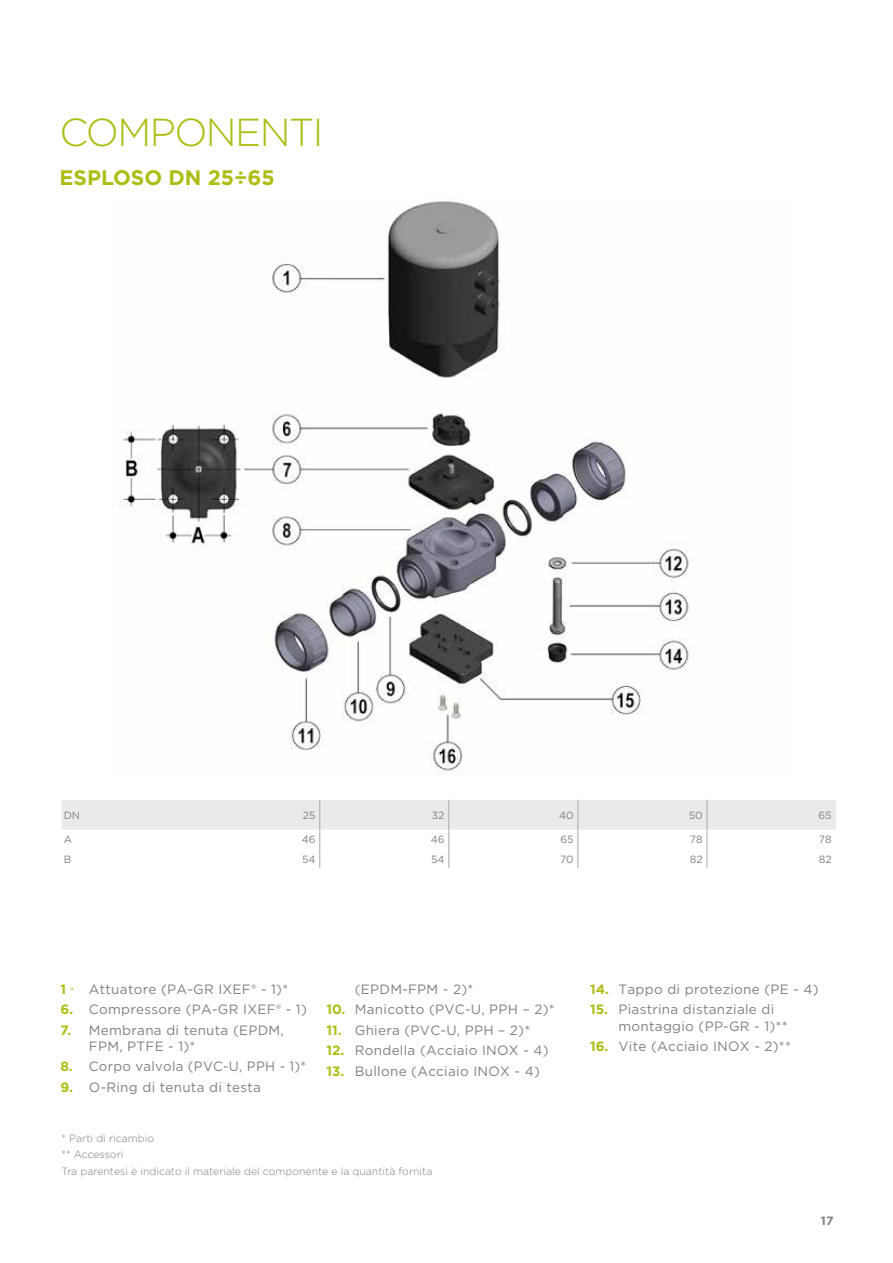
<style>
.page{position:relative;width:893px;height:1263px;background:#fff}
.page>*{position:absolute;margin:0;border:0;box-sizing:border-box;transform-origin:0 0}
.t1{font:300 39px "Gotham";letter-spacing:-.04em;color:#aebd14}
.t2{font:700 21px "Gotham";color:#aebd14}
.t3{font:13.5px/16.2px "Gotham";letter-spacing:.02em;color:#827f7c}
.t4{font:700 13.5px "Gotham";color:#aebd14}
.t5{font:700 12px "Gotham";color:#827f7c}
.t6{font:300 10.5px/16.8px "Gotham";color:#827f7c}
.t7{font:10.5px "Gotham";color:#827f7c}
.s1{font-weight:700;color:#aebd14}
</style>
<div class="page">
<svg style="left:62px;top:800px;width:774px;height:68px"></svg>
<img style="left:117px;top:201px;width:577px;height:570px">
<h1 class="t1" style="left:60px;top:108px;width:265px">COMPONENTI</h1>
<h2 class="t2" style="left:60px;top:163px;width:217px">ESPLOSO DN 25÷65</h2>
<p class="t7" style="left:64px;top:808px;width:18px">DN</p>
<p class="t7" style="left:303px;top:808px;width:14px">25</p>
<p class="t7" style="left:432px;top:808px;width:14px">32</p>
<p class="t7" style="left:559px;top:808px;width:16px">40</p>
<p class="t7" style="left:689px;top:808px;width:15px">50</p>
<p class="t7" style="left:818px;top:808px;width:15px">65</p>
<p class="t7" style="left:64px;top:833px;width:10px">A</p>
<p class="t7" style="left:302px;top:833px;width:15px">46</p>
<p class="t7" style="left:431px;top:833px;width:15px">46</p>
<p class="t7" style="left:560px;top:833px;width:15px">65</p>
<p class="t7" style="left:690px;top:833px;width:14px">78</p>
<p class="t7" style="left:819px;top:833px;width:14px">78</p>
<p class="t7" style="left:64px;top:852px;width:9px">B</p>
<p class="t7" style="left:302px;top:852px;width:15px">54</p>
<p class="t7" style="left:431px;top:852px;width:15px">54</p>
<p class="t7" style="left:560px;top:852px;width:15px">70</p>
<p class="t7" style="left:690px;top:852px;width:14px">82</p>
<p class="t7" style="left:819px;top:852px;width:14px">82</p>
<p class="t4" style="left:60px;top:980px;width:7px">1</p>
<p class="t3" style="left:89px;top:981px;width:201px">Attuatore (PA-GR IXEF® - 1)*</p>
<p class="t3" style="left:60px;top:1001px;width:248px"><span class="s1">6.</span> Compressore (PA-GR IXEF® - 1)</p>
<p class="t3" style="left:89px;top:1021px;width:196px;text-indent:-28px"><span class="s1">7.</span> Membrana di tenuta (EPDM,<br>FPM, PTFE - 1)*</p>
<p class="t3" style="left:60px;top:1058px;width:247px"><span class="s1">8.</span> Corpo valvola (PVC-U, PPH - 1)*</p>
<p class="t3" style="left:60px;top:1079px;width:202px"><span class="s1">9.</span> O-Ring di tenuta di testa</p>
<p class="t3" style="left:355px;top:981px;width:120px">(EPDM-FPM - 2)*</p>
<p class="t3" style="left:326px;top:1001px;width:230px"><span class="s1">10.</span> Manicotto (PVC-U, PPH – 2)*</p>
<p class="t3" style="left:326px;top:1021px;width:205px"><span class="s1">11.</span> Ghiera (PVC-U, PPH – 2)*</p>
<p class="t3" style="left:326px;top:1042px;width:224px"><span class="s1">12.</span> Rondella (Acciaio INOX - 4)</p>
<p class="t3" style="left:326px;top:1062px;width:215px"><span class="s1">13.</span> Bullone (Acciaio INOX - 4)</p>
<p class="t6" style="left:62px;top:1129px;width:372px">* Parti di ricambio<br>** Accessori<br>Tra parentesi è indicato il materiale del componente e la quantità fornita</p>
<p class="t3" style="left:590px;top:981px;width:230px"><span class="s1">14.</span> Tappo di protezione (PE - 4)</p>
<p class="t3" style="left:618px;top:1001px;width:170px;text-indent:-28px"><span class="s1">15.</span> Piastrina distanziale di montaggio (PP-GR - 1)**</p>
<p class="t3" style="left:590px;top:1038px;width:202px"><span class="s1">16.</span> Vite (Acciaio INOX - 2)**</p>
<p class="t5" style="left:821px;top:1212px;width:14px">17</p>
</div>
